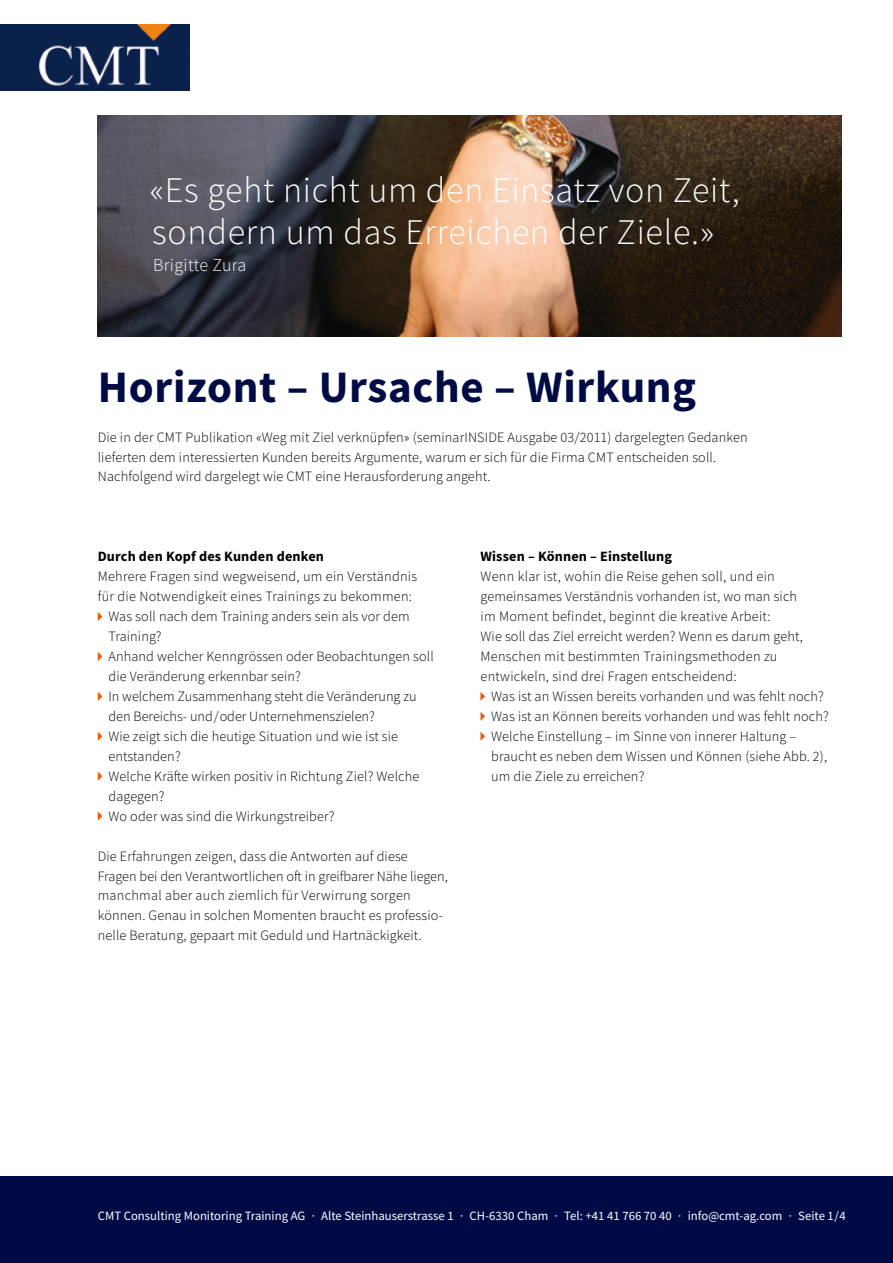
<style>
.page{position:relative;width:893px;height:1263px;background:#fff}
.page>*{position:absolute;margin:0;border:0;box-sizing:border-box;transform-origin:0 0}
.t1{font:700 45px "Source Sans Pro";letter-spacing:.015em;color:#000b45}
.t2{font:300 36px/42px "Source Sans Pro";letter-spacing:.02em;color:#fff}
.t3{font:300 18px "Source Sans Pro";letter-spacing:.02em;color:#fff}
.t4{font:300 14.25px/20px "Source Sans Pro";letter-spacing:.01em;color:#000}
.t5{font:700 14.25px "Source Sans Pro";letter-spacing:.01em;color:#000}
.t6{font:12.75px "Source Sans Pro";color:#fff}
</style>
<div class="page">
<img style="left:0;top:25px;width:190px;height:66px">
<div style="left:0;top:1177px;width:893px;height:86px;background:#000b45"></div>
<svg style="left:98px;top:612px;width:4px;height:9px"></svg>
<svg style="left:98px;top:652px;width:4px;height:9px"></svg>
<svg style="left:98px;top:692px;width:4px;height:9px"></svg>
<svg style="left:98px;top:732px;width:4px;height:9px"></svg>
<svg style="left:98px;top:772px;width:4px;height:9px"></svg>
<svg style="left:98px;top:812px;width:4px;height:9px"></svg>
<svg style="left:480px;top:692px;width:5px;height:9px"></svg>
<svg style="left:480px;top:712px;width:5px;height:9px"></svg>
<svg style="left:480px;top:732px;width:5px;height:9px"></svg>
<img style="left:98px;top:115px;width:744px;height:221px">
<h2 class="t2" style="left:150px;top:169px;width:591px">«Es geht nicht um den Einsatz von Zeit, sondern um das Erreichen der Ziele.»</h2>
<p class="t3" style="left:153px;top:254px;width:95px">Brigitte Zura</p>
<h1 class="t1" style="left:98px;top:356px;width:600px">Horizont – Ursache – Wirkung</h1>
<p class="t4" style="left:98px;top:427px;width:651px">Die in der CMT Publikation «Weg mit Ziel verknüpfen» (seminarINSIDE Ausgabe 03/2011) dargelegten Gedanken lieferten dem interessierten Kunden bereits Argumente, warum er sich für die Firma CMT entscheiden soll.<br>Nachfolgend wird dargelegt wie CMT eine Herausforderung angeht.</p>
<p class="t5" style="left:98px;top:547px;width:228px">Durch den Kopf des Kunden denken</p>
<p class="t4" style="left:98px;top:566px;width:321px">Mehrere Fragen sind wegweisend, um ein Verständnis</p>
<p class="t4" style="left:98px;top:586px;width:316px">für die Notwendigkeit eines Trainings zu bekommen:</p>
<p class="t4" style="left:108px;top:606px;width:303px">Was soll nach dem Training anders sein als vor dem</p>
<p class="t4" style="left:108px;top:626px;width:55px">Training?</p>
<p class="t4" style="left:108px;top:646px;width:327px">Anhand welcher Kenngrössen oder Beobachtungen soll</p>
<p class="t4" style="left:108px;top:666px;width:194px">die Veränderung erkennbar sein?</p>
<p class="t4" style="left:108px;top:686px;width:310px">In welchem Zusammenhang steht die Veränderung zu</p>
<p class="t4" style="left:108px;top:706px;width:268px">den Bereichs- und/oder Unternehmenszielen?</p>
<p class="t4" style="left:108px;top:726px;width:291px">Wie zeigt sich die heutige Situation und wie ist sie</p>
<p class="t4" style="left:108px;top:746px;width:74px">entstanden?</p>
<p class="t4" style="left:108px;top:766px;width:312px">Welche Kräfte wirken positiv in Richtung Ziel? Welche</p>
<p class="t4" style="left:108px;top:786px;width:58px">dagegen?</p>
<p class="t4" style="left:108px;top:806px;width:227px">Wo oder was sind die Wirkungstreiber?</p>
<p class="t4" style="left:98px;top:846px;width:352px">Die Erfahrungen zeigen, dass die Antworten auf diese Fragen bei den Verantwortlichen oft in greifbarer Nähe liegen, manchmal aber auch ziemlich für Verwirrung sorgen können. Genau in solchen Momenten braucht es professio&shy;nelle Beratung, gepaart mit Geduld und Hartnäckigkeit.</p>
<p class="t5" style="left:480px;top:547px;width:193px">Wissen – Können – Einstellung</p>
<p class="t4" style="left:480px;top:566px;width:324px">Wenn klar ist, wohin die Reise gehen soll, und ein gemeinsames Verständnis vorhanden ist, wo man sich im Moment befindet, beginnt die kreative Arbeit:<br>Wie soll das Ziel erreicht werden? Wenn es darum geht, Menschen mit bestimmten Trainingsmethoden zu entwickeln, sind drei Fragen entscheidend:</p>
<p class="t4" style="left:491px;top:686px;width:339px">Was ist an Wissen bereits vorhanden und was fehlt noch?<br>Was ist an Können bereits vorhanden und was fehlt noch?<br>Welche Einstellung – im Sinne von innerer Haltung – braucht es neben dem Wissen und Können (siehe Abb. 2), um die Ziele zu erreichen?</p>
<p class="t6" style="left:98px;top:1207px;width:749px">CMT Consulting Monitoring Training AG · Alte Steinhauserstrasse 1 · CH-6330 Cham · Tel: +41 41 766 70 40 · info@cmt-ag.com · Seite 1/4</p>
</div>
